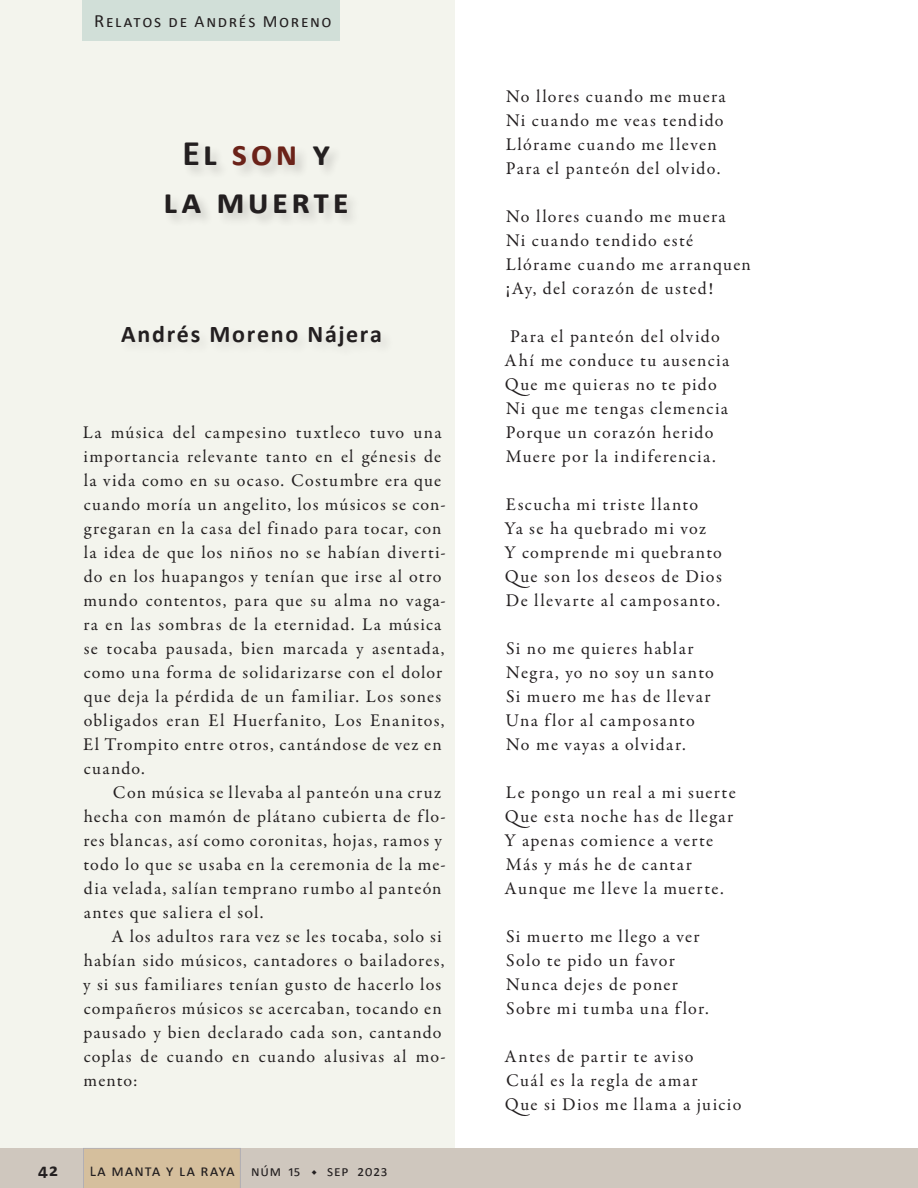
<style>
.page{position:relative;width:918px;height:1188px;background:#fff}
.page>*{position:absolute;margin:0;border:0;box-sizing:border-box;transform-origin:0 0}
.t1{font:700 36px "Calibri";letter-spacing:.09em;color:#231f20}
.t2{font:700 24px "Calibri";letter-spacing:.07em;color:#231f20}
.t3{font:18px/24px "Garamond Premr Pro";letter-spacing:.07em;color:#231f20}
.t4{font:700 18px "Calibri";color:#231f20}
.t5{font:17.25px "Calibri";letter-spacing:.095em;color:#231f20}
.t6{font:15px "Calibri";letter-spacing:.045em;color:#231f20}
.s1{font-size:18.75px}
.s2{color:#6b2219}
.s3{font-size:16.5px}
.s4{font-family:"Garamond Premr Pro"}
</style>
<div class="page">
<div style="left:0;top:1148px;width:918px;height:40px;background:#cfc7be"></div>
<div style="left:83px;top:1148px;width:158px;height:40px;background:#d5bf9d"></div>
<div style="left:0;top:0;width:455px;height:1148px;background:#f3f4ed"></div>
<div style="left:164px;top:140px;width:197px;height:88px;background:#231f20;opacity:.18"></div>
<div style="left:83px;top:0;width:257px;height:41px;background:#d1dfd8"></div>
<p class="t5" style="left:94px;top:10px;width:239px"><span class="s1">R</span>elatos de Andrés Moreno</p>
<p class="t1" style="left:182px;top:128px;width:149px">El <span class="s2">son</span> y</p>
<p class="t1" style="left:164px;top:176px;width:187px">la muerte</p>
<p class="t2" style="left:121px;top:317px;width:262px">Andrés Moreno Nájera</p>
<p class="t3" style="left:83px;top:421px;width:364px">La música del campesino tuxtleco tuvo una importancia relevante tanto en el génesis de la vida como en su ocaso. Costumbre era que cuando moría un angelito, los músicos se con&shy;gregaran en la casa del finado para tocar, con la idea de que los niños no se habían diverti&shy;do en los huapangos y tenían que irse al otro mundo contentos, para que su alma no vaga&shy;ra en las sombras de la eternidad. La música se tocaba pausada, bien marcada y asentada, como una forma de solidarizarse con el dolor que deja la pérdida de un familiar. Los sones obligados eran El Huerfanito, Los Enanitos, El Trompito entre otros, cantándose de vez en cuando.</p>
<p class="t3" style="left:83px;top:781px;width:364px;text-indent:29px">Con música se llevaba al panteón una cruz hecha con mamón de plátano cubierta de flo&shy;res blancas, así como coronitas, hojas, ramos y todo lo que se usaba en la ceremonia de la me&shy;dia velada, salían temprano rumbo al panteón antes que saliera el sol.</p>
<p class="t3" style="left:83px;top:925px;width:364px;text-indent:28px">A los adultos rara vez se les tocaba, solo si habían sido músicos, cantadores o bailadores, y si sus familiares tenían gusto de hacerlo los compañeros músicos se acercaban, tocando en pausado y bien declarado cada son, cantando coplas de cuando en cuando alusivas al mo&shy;mento:</p>
<p class="t4" style="left:38px;top:1157px;width:21px">42</p>
<p class="t6" style="left:90px;top:1160px;width:299px">L<span class="s3">a manta y la raya</span> núm 15 <span class="s4">◆</span> sep 2023</p>
<p class="t3" style="left:506px;top:85px;width:221px">No llores cuando me muera</p>
<p class="t3" style="left:506px;top:109px;width:219px">Ni cuando me veas tendido</p>
<p class="t3" style="left:506px;top:133px;width:212px">Llórame cuando me lleven</p>
<p class="t3" style="left:506px;top:157px;width:216px">Para el panteón del olvido.</p>
<p class="t3" style="left:506px;top:205px;width:221px">No llores cuando me muera</p>
<p class="t3" style="left:506px;top:229px;width:189px">Ni cuando tendido esté</p>
<p class="t3" style="left:506px;top:253px;width:247px">Llórame cuando me arranquen</p>
<p class="t3" style="left:506px;top:277px;width:209px">¡Ay, del corazón de usted!</p>
<p class="t3" style="left:510px;top:325px;width:211px">Para el panteón del olvido</p>
<p class="t3" style="left:505px;top:349px;width:226px">Ahí me conduce tu ausencia</p>
<p class="t3" style="left:505px;top:373px;width:213px">Que me quieras no te pido</p>
<p class="t3" style="left:506px;top:397px;width:224px">Ni que me tengas clemencia</p>
<p class="t3" style="left:506px;top:421px;width:209px">Porque un corazón herido</p>
<p class="t3" style="left:506px;top:445px;width:212px">Muere por la indiferencia.</p>
<p class="t3" style="left:506px;top:493px;width:194px">Escucha mi triste llanto</p>
<p class="t3" style="left:504px;top:517px;width:203px">Ya se ha quebrado mi voz</p>
<p class="t3" style="left:504px;top:541px;width:219px">Y comprende mi quebranto</p>
<p class="t3" style="left:505px;top:565px;width:218px">Que son los deseos de Dios</p>
<p class="t3" style="left:506px;top:589px;width:216px">De llevarte al camposanto.</p>
<p class="t3" style="left:506px;top:637px;width:189px">Si no me quieres hablar</p>
<p class="t3" style="left:506px;top:661px;width:209px">Negra, yo no soy un santo</p>
<p class="t3" style="left:506px;top:685px;width:206px">Si muero me has de llevar</p>
<p class="t3" style="left:506px;top:709px;width:191px">Una flor al camposanto</p>
<p class="t3" style="left:506px;top:733px;width:181px">No me vayas a olvidar.</p>
<p class="t3" style="left:506px;top:781px;width:231px">Le pongo un real a mi suerte</p>
<p class="t3" style="left:505px;top:805px;width:230px">Que esta noche has de llegar</p>
<p class="t3" style="left:504px;top:829px;width:211px">Y apenas comience a verte</p>
<p class="t3" style="left:506px;top:853px;width:188px">Más y más he de cantar</p>
<p class="t3" style="left:505px;top:877px;width:221px">Aunque me lleve la muerte.</p>
<p class="t3" style="left:506px;top:925px;width:195px">Si muerto me llego a ver</p>
<p class="t3" style="left:506px;top:949px;width:170px">Solo te pido un favor</p>
<p class="t3" style="left:506px;top:973px;width:173px">Nunca dejes de poner</p>
<p class="t3" style="left:506px;top:997px;width:204px">Sobre mi tumba una flor.</p>
<p class="t3" style="left:505px;top:1045px;width:190px">Antes de partir te aviso</p>
<p class="t3" style="left:506px;top:1069px;width:193px">Cuál es la regla de amar</p>
<p class="t3" style="left:505px;top:1093px;width:238px">Que si Dios me llama a juicio</p>
</div>
